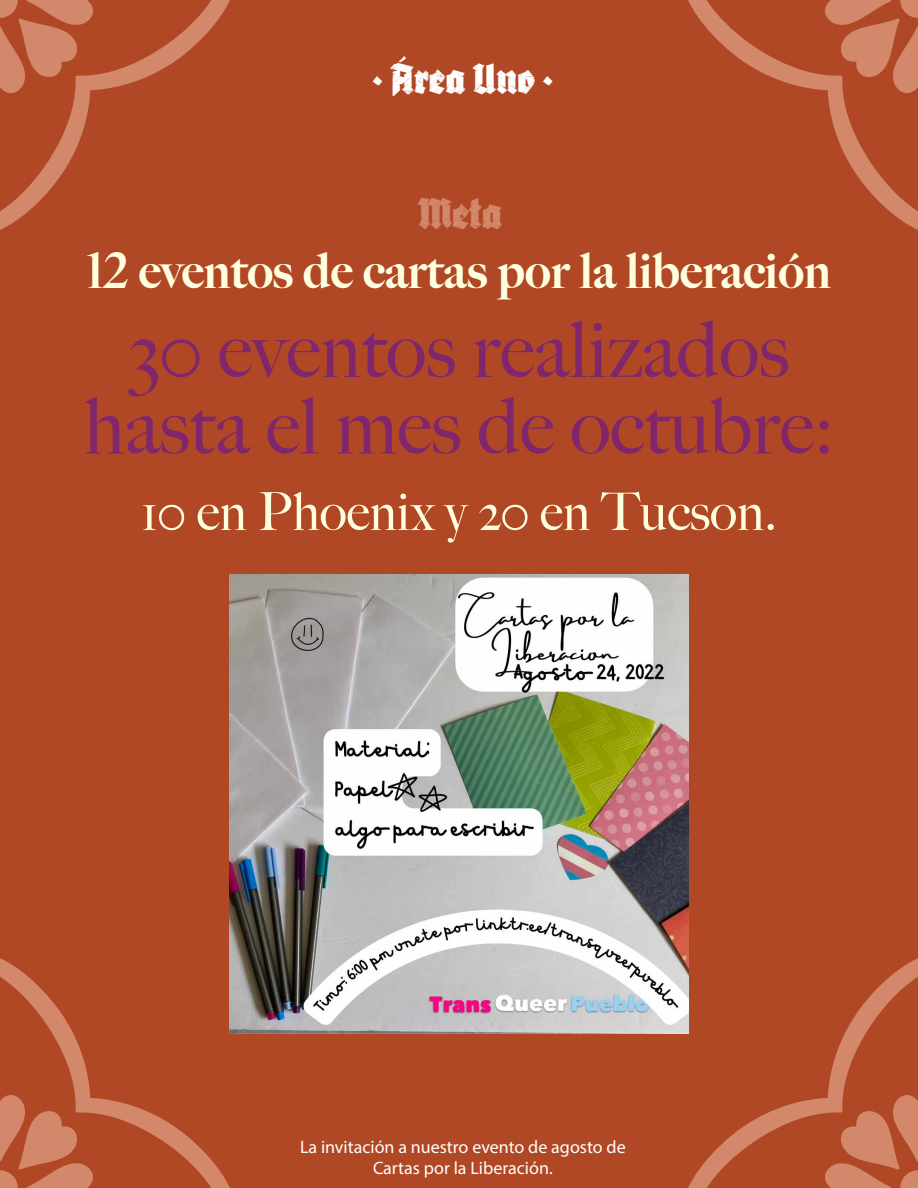
<style>
.page{position:relative;width:918px;height:1188px;background:#fff}
.page>*{position:absolute;margin:0;border:0;box-sizing:border-box;transform-origin:0 0}
.t1{font:500 78px/76.5px "Big Caslon";color:#80266d;text-align:center}
.t2{font:500 52.5px "Big Caslon";color:#ffffdf}
.t3{font:900 49.5px "Big Caslon FB";color:#ffffdf}
.t4{font:45px "Adhesive Nr.Seven";color:#d3876b}
.t5{font:43.95px "Adhesive Nr.Seven";color:#fff}
.t6{font:18px/21.6px "Myriad Pro";color:#fff;text-align:center}
</style>
<div class="page">
<div style="left:0;top:0;width:917px;height:1188px;background:#b14825"></div>
<svg style="left:0;top:0;width:230px;height:230px"></svg>
<svg style="left:688px;top:0;width:230px;height:230px"></svg>
<svg style="left:0;top:958px;width:230px;height:230px"></svg>
<svg style="left:688px;top:958px;width:230px;height:230px"></svg>
<img style="left:230px;top:575px;width:458px;height:458px">
<h3 class="t5" style="left:372px;top:53px;width:184px">• Área Uno •</h3>
<h3 class="t4" style="left:418px;top:187px;width:86px">Meta</h3>
<h3 class="t3" style="left:87px;top:240px;width:745px">12 eventos de cartas por la liberación</h3>
<h1 class="t1" style="left:84px;top:308px;width:752px">30 eventos realizados hasta el mes de octubre:</h1>
<h2 class="t2" style="left:141px;top:468px;width:637px">10 en Phoenix y 20 en Tucson.</h2>
<p class="t6" style="left:300px;top:1136px;width:327px">La invitación a nuestro evento de agosto de<br>Cartas por la Liberación.</p>
</div>
